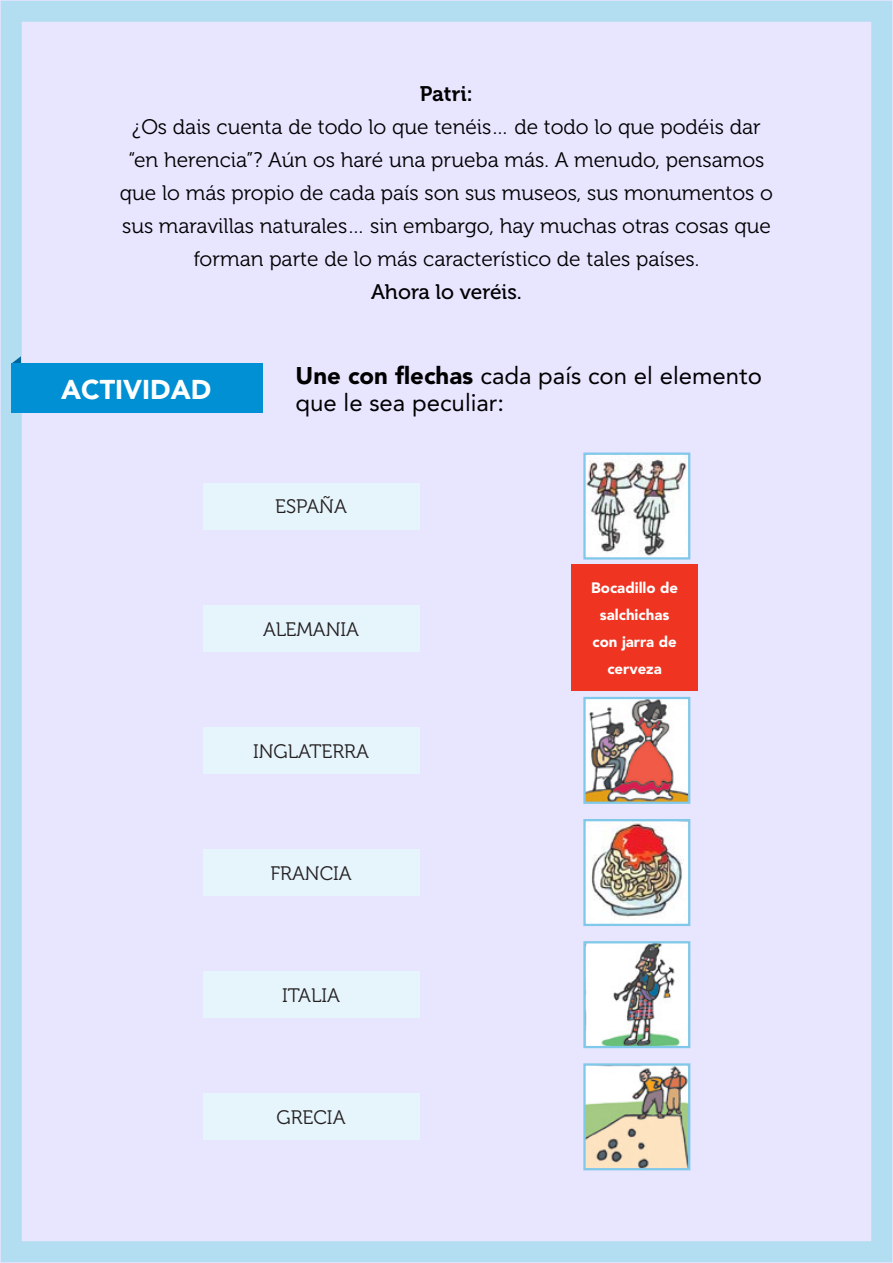
<style>
.page{position:relative;width:893px;height:1263px;background:#e8e5ff}
.page>*{position:absolute;margin:0;border:0;box-sizing:border-box;transform-origin:0 0}
.t1{font:900 27px "Avenir LT Std";color:#fff}
.t2{font:24px "Avenir LT Std";color:#000}
.t3{font:21px/33px "Museo 300";color:#000;text-align:center}
.t4{font:19.5px "Museo 300";color:#231f20}
.t5{font:900 15px/27px "Avenir LT Std";color:#fff;text-align:center}
.s1{font-family:"Museo 700"}
.s2{font-family:"Museo 500"}
.s3{font-weight:900}
</style>
<div class="page">
<div style="left:1px;top:1px;width:891px;height:1261px;border:21px solid #b3def2"></div>
<svg style="left:11px;top:356px;width:10px;height:8px"></svg>
<div style="left:11px;top:364px;width:252px;height:49px;background:#0090d3"></div>
<div style="left:203px;top:483px;width:216px;height:46px;background:#e6f4fb"></div>
<div style="left:203px;top:849px;width:216px;height:47px;background:#e6f4fb"></div>
<div style="left:203px;top:605px;width:216px;height:46px;background:#e6f4fb"></div>
<div style="left:203px;top:971px;width:216px;height:47px;background:#e6f4fb"></div>
<div style="left:203px;top:727px;width:216px;height:47px;background:#e6f4fb"></div>
<div style="left:203px;top:1093px;width:216px;height:47px;background:#e6f4fb"></div>
<img style="left:583px;top:452px;width:108px;height:108px">
<img style="left:583px;top:819px;width:108px;height:107px">
<img style="left:583px;top:941px;width:108px;height:108px">
<img style="left:583px;top:696px;width:108px;height:108px">
<img style="left:583px;top:1063px;width:108px;height:108px">
<div style="left:572px;top:564px;width:126px;height:126px;background:#ef3522"></div>
<p class="t3" style="left:120px;top:78px;width:655px"><span class="s1">Patri:<br></span>¿Os dais cuenta de todo lo que tenéis… de todo lo que podéis dar “en herencia”? Aún os haré una prueba más. A menudo, pensamos que lo más propio de cada país son sus museos, sus monumentos o sus maravillas naturales… sin embargo, hay muchas otras cosas que forman parte de lo más característico de tales países.<br><span class="s2">Ahora lo veréis.</span></p>
<p class="t1" style="left:61px;top:373px;width:151px">ACTIVIDAD</p>
<p class="t2" style="left:296px;top:362px;width:468px"><span class="s3">Une con flechas</span> cada país con el elemento</p>
<p class="t2" style="left:296px;top:389px;width:210px">que le sea peculiar:</p>
<p class="t4" style="left:275px;top:496px;width:73px">ESPAÑA</p>
<p class="t4" style="left:263px;top:618px;width:98px">ALEMANIA</p>
<p class="t4" style="left:253px;top:740px;width:117px">INGLATERRA</p>
<p class="t4" style="left:270px;top:863px;width:83px">FRANCIA</p>
<p class="t4" style="left:282px;top:985px;width:59px">ITALIA</p>
<p class="t4" style="left:277px;top:1107px;width:70px">GRECIA</p>
<p class="t5" style="left:591px;top:574px;width:88px">Bocadillo de salchichas</p>
<p class="t5" style="left:593px;top:628px;width:86px">con jarra de cerveza</p>
</div>
